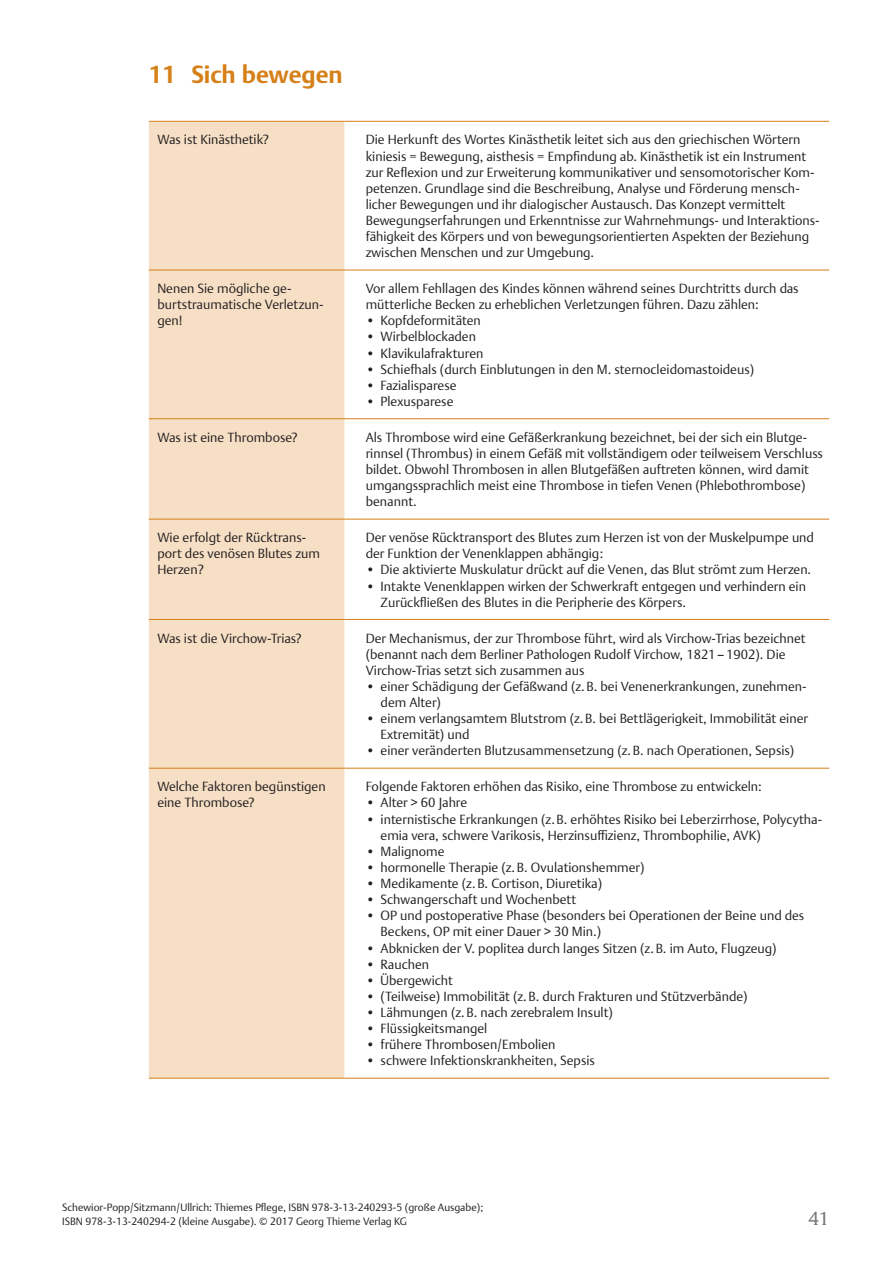
<style>
.page{position:relative;width:893px;height:1263px;background:#fff}
.page>*{position:absolute;margin:0;border:0;box-sizing:border-box;transform-origin:0 0}
.T_U1_Teil_2{font:700 24px "Thieme Argo 2011";color:#d58018}
.t1{font:18px "Thieme Gulliver 2011";color:#76787b}
.Tab_Körper{font:300 13.2px/16.2px "Thieme Argo 2011";color:#231f20}
.T_E1_Tab{font:300 13.2px/16.2px "Thieme Argo 2011";color:#231f20}
.t2{font:300 10.5px/13.5px "Thieme Argo 2011";color:#231f20}
</style>
<div class="page">
<div style="left:149px;top:122px;width:195px;height:956px;background:#f6dfc5"></div>
<hr style="left:149px;top:121px;width:195px;height:1px;background:#d58018">
<hr style="left:344px;top:121px;width:485px;height:1px;background:#d58018">
<hr style="left:149px;top:270px;width:195px;height:1px;background:#d58018">
<hr style="left:344px;top:270px;width:485px;height:1px;background:#d58018">
<hr style="left:149px;top:418px;width:195px;height:1px;background:#d58018">
<hr style="left:344px;top:418px;width:485px;height:1px;background:#d58018">
<hr style="left:149px;top:519px;width:195px;height:1px;background:#d58018">
<hr style="left:344px;top:519px;width:485px;height:1px;background:#d58018">
<hr style="left:149px;top:619px;width:195px;height:1px;background:#d58018">
<hr style="left:344px;top:619px;width:485px;height:1px;background:#d58018">
<hr style="left:149px;top:768px;width:195px;height:1px;background:#d58018">
<hr style="left:344px;top:768px;width:485px;height:1px;background:#d58018">
<hr style="left:149px;top:1078px;width:195px;height:1px;background:#d58018">
<hr style="left:344px;top:1078px;width:485px;height:1px;background:#d58018">
<p class="T_U1_Teil_2" style="left:149px;top:58px;width:195px">11 Sich bewegen</p>
<p class="Tab_Körper" style="left:157px;top:131px;width:113px">Was ist Kinästhetik?</p>
<p class="Tab_Körper" style="left:366px;top:131px;width:456px">Die Herkunft des Wortes Kinästhetik leitet sich aus den griechischen Wörtern kiniesis = Bewegung, aisthesis = Empfindung ab. Kinästhetik ist ein Instrument zur Reflexion und zur Erweiterung kommunikativer und sensomotorischer Kom&shy;petenzen. Grundlage sind die Beschreibung, Analyse und Förderung mensch&shy;licher Bewegungen und ihr dialogischer Austausch. Das Konzept vermittelt Bewegungserfahrungen und Erkenntnisse zur Wahrnehmungs- und Interaktions&shy;fähigkeit des Körpers und von bewegungsorientierten Aspekten der Beziehung zwischen Menschen und zur Umgebung.</p>
<p class="Tab_Körper" style="left:157px;top:280px;width:168px">Nenen Sie mögliche ge&shy;burtstraumatische Verletzun&shy;gen!</p>
<p class="T_E1_Tab" style="left:366px;top:280px;width:434px">Vor allem Fehllagen des Kindes können während seines Durchtritts durch das mütterliche Becken zu erheblichen Verletzungen führen. Dazu zählen:</p>
<p class="Tab_Körper" style="left:366px;top:312px;width:117px">• Kopfdeformitäten</p>
<p class="Tab_Körper" style="left:366px;top:328px;width:112px">• Wirbelblockaden</p>
<p class="Tab_Körper" style="left:366px;top:345px;width:119px">• Klavikulafrakturen</p>
<p class="Tab_Körper" style="left:366px;top:361px;width:390px">• Schiefhals (durch Einblutungen in den M. sternocleidomastoideus)</p>
<p class="Tab_Körper" style="left:366px;top:377px;width:92px">• Fazialisparese</p>
<p class="Tab_Körper" style="left:366px;top:393px;width:89px">• Plexusparese</p>
<p class="Tab_Körper" style="left:157px;top:429px;width:142px">Was ist eine Thrombose?</p>
<p class="Tab_Körper" style="left:366px;top:429px;width:459px">Als Thrombose wird eine Gefäßerkrankung bezeichnet, bei der sich ein Blutge&shy;rinnsel (Thrombus) in einem Gefäß mit vollständigem oder teilweisem Verschluss bildet. Obwohl Thrombosen in allen Blutgefäßen auftreten können, wird damit umgangssprachlich meist eine Thrombose in tiefen Venen (Phlebothrombose) benannt.</p>
<p class="Tab_Körper" style="left:157px;top:529px;width:164px">Wie erfolgt der Rücktrans&shy;port des venösen Blutes zum<br>Herzen?</p>
<p class="Tab_Körper" style="left:366px;top:529px;width:450px">Der venöse Rücktransport des Blutes zum Herzen ist von der Muskelpumpe und der Funktion der Venenklappen abhängig:</p>
<p class="Tab_Körper" style="left:366px;top:561px;width:447px">• Die aktivierte Muskulatur drückt auf die Venen, das Blut strömt zum Herzen.</p>
<p class="Tab_Körper" style="left:381px;top:577px;width:427px;text-indent:-15px">• Intakte Venenklappen wirken der Schwerkraft entgegen und verhindern ein<br>Zurückfließen des Blutes in die Peripherie des Körpers.</p>
<p class="Tab_Körper" style="left:157px;top:629px;width:146px">Was ist die Virchow-Trias?</p>
<p class="Tab_Körper" style="left:366px;top:629px;width:441px">Der Mechanismus, der zur Thrombose führt, wird als Virchow-Trias bezeichnet (benannt nach dem Berliner Pathologen Rudolf Virchow, 1821–1902). Die<br>Virchow-Trias setzt sich zusammen aus</p>
<p class="Tab_Körper" style="left:381px;top:678px;width:428px;text-indent:-15px">• einer Schädigung der Gefäßwand (z.B. bei Venenerkrankungen, zunehmen&shy;dem Alter)</p>
<p class="Tab_Körper" style="left:381px;top:710px;width:429px;text-indent:-15px">• einem verlangsamtem Blutstrom (z.B. bei Bettlägerigkeit, Immobilität einer<br>Extremität) und</p>
<p class="Tab_Körper" style="left:366px;top:742px;width:430px">• einer veränderten Blutzusammensetzung (z.B. nach Operationen, Sepsis)</p>
<p class="Tab_Körper" style="left:157px;top:778px;width:170px">Welche Faktoren begünstigen eine Thrombose?</p>
<p class="Tab_Körper" style="left:366px;top:778px;width:397px">Folgende Faktoren erhöhen das Risiko, eine Thrombose zu entwickeln:</p>
<p class="Tab_Körper" style="left:366px;top:794px;width:103px">• Alter &gt; 60 Jahre</p>
<p class="Tab_Körper" style="left:381px;top:810px;width:443px;text-indent:-15px">• internistische Erkrankungen (z.B. erhöhtes Risiko bei Leberzirrhose, Polycytha&shy;emia vera, schwere Varikosis, Herzinsuffizienz, Thrombophilie, AVK)</p>
<p class="Tab_Körper" style="left:366px;top:843px;width:80px">• Malignome</p>
<p class="Tab_Körper" style="left:366px;top:859px;width:280px">• hormonelle Therapie (z.B. Ovulationshemmer)</p>
<p class="Tab_Körper" style="left:366px;top:875px;width:238px">• Medikamente (z.B. Cortison, Diuretika)</p>
<p class="Tab_Körper" style="left:366px;top:891px;width:212px">• Schwangerschaft und Wochenbett</p>
<p class="Tab_Körper" style="left:381px;top:907px;width:425px;text-indent:-15px">• OP und postoperative Phase (besonders bei Operationen der Beine und des<br>Beckens, OP mit einer Dauer &gt; 30 Min.)</p>
<p class="Tab_Körper" style="left:366px;top:939px;width:412px">• Abknicken der V. poplitea durch langes Sitzen (z.B. im Auto, Flugzeug)</p>
<p class="Tab_Körper" style="left:366px;top:955px;width:65px">• Rauchen</p>
<p class="Tab_Körper" style="left:366px;top:972px;width:89px">• Übergewicht</p>
<p class="Tab_Körper" style="left:366px;top:988px;width:383px">• (Teilweise) Immobilität (z.B. durch Frakturen und Stützverbände)</p>
<p class="Tab_Körper" style="left:366px;top:1004px;width:249px">• Lähmungen (z.B. nach zerebralem Insult)</p>
<p class="Tab_Körper" style="left:366px;top:1020px;width:123px">• Flüssigkeitsmangel</p>
<p class="Tab_Körper" style="left:366px;top:1036px;width:191px">• frühere Thrombosen/Embolien</p>
<p class="Tab_Körper" style="left:366px;top:1052px;width:231px">• schwere Infektionskrankheiten, Sepsis</p>
<p class="t2" style="left:62px;top:1200px;width:423px">Schewior-Popp/Sitzmann/Ullrich: Thiemes Pflege, ISBN 978-3-13-240293-5 (große Ausgabe);<br>ISBN 978-3-13-240294-2 (kleine Ausgabe). © 2017 Georg Thieme Verlag KG</p>
<p class="t1" style="left:808px;top:1205px;width:22px">41</p>
</div>
